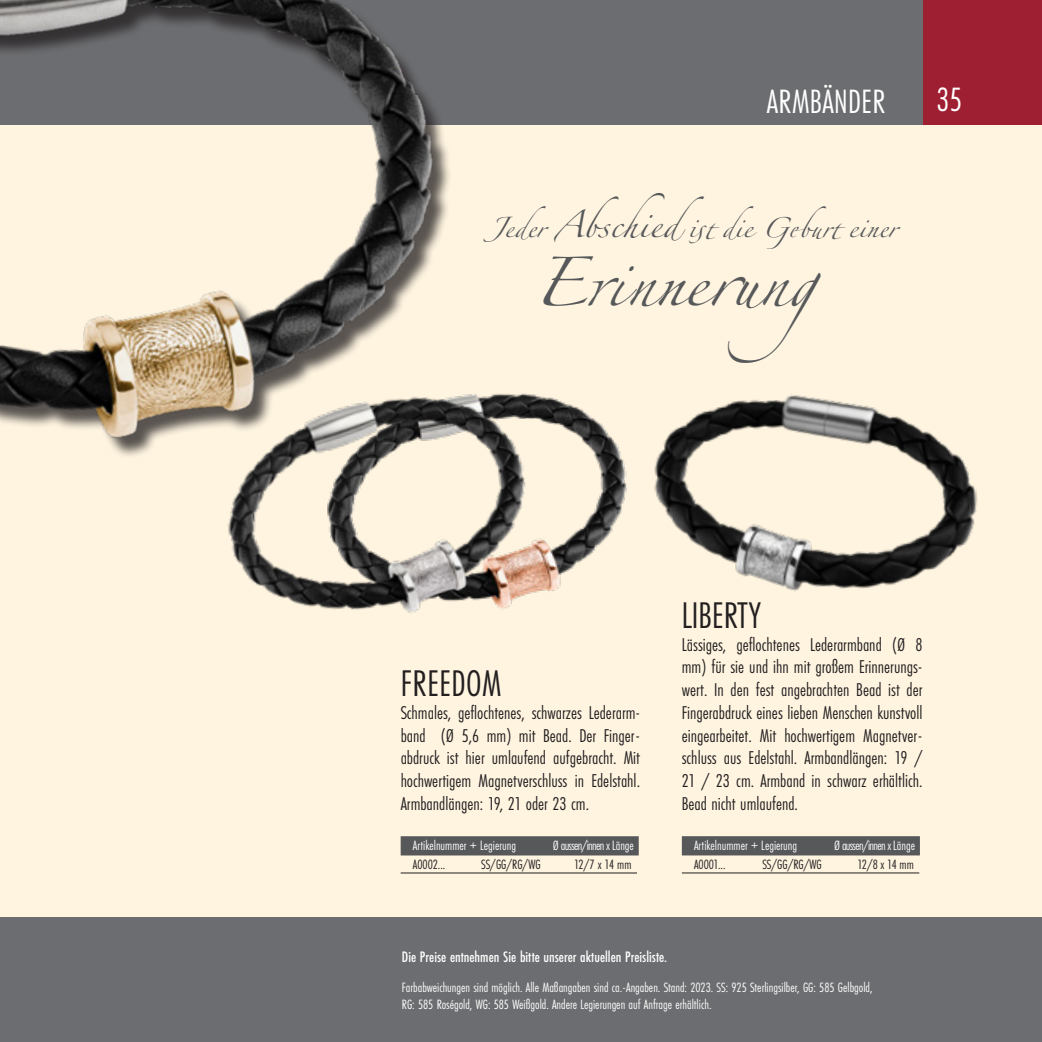
<style>
.page{position:relative;width:1042px;height:1042px;background:#fff}
.page>*{position:absolute;margin:0;border:0;box-sizing:border-box;transform-origin:0 0}
.Preise_Kopfzeile_alt{font:43.93px "Zapfino Extra LTX Pro";letter-spacing:-.015em;color:#57585a}
.t1{font:38.5px "Futura PT Cond";letter-spacing:.01em;color:#231f20}
.t2{font:35px "Futura PT Cond";letter-spacing:.01em;color:#fff}
.t3{font:19.25px/22.8px "Futura PT Cond";color:#231f20;text-align:justify}
.Preise_Kopfzeile_alt-2{font:18.2px "Zapfino Extra LTX Pro";letter-spacing:-.01em;color:#57585a}
.t4{font:500 15.75px "Futura PT Cond";color:#fff}
.Preise_Kopfzeile{font:14px "Futura PT Cond";color:#fff}
.Preise_Kopfzeile-2{font:14px "Futura PT Cond";color:#231f20}
.Preise_Kopfzeile-3{font:14px "Futura PT Cond";letter-spacing:-.05em;color:#fff}
.s1{font-size:23.97px}
</style>
<div class="page">
<div style="left:0;top:124px;width:1042px;height:794px;background:#fef4e0"></div>
<div style="left:923px;top:0;width:119px;height:124px;background:#9f1f32"></div>
<div style="left:0;top:0;width:923px;height:124px;background:#6c6d70"></div>
<div style="left:0;top:918px;width:1042px;height:124px;background:#6c6d70"></div>
<div style="left:682px;top:836px;width:238px;height:19px;background:#57585a"></div>
<hr style="left:682px;top:872px;width:237px;height:1px;background:#231f20">
<div style="left:401px;top:836px;width:238px;height:19px;background:#57585a"></div>
<hr style="left:401px;top:872px;width:236px;height:1px;background:#231f20">
<img style="left:586px;top:413px;width:41px;height:145px">
<img style="left:263px;top:403px;width:323px;height:210px">
<img style="left:654px;top:394px;width:324px;height:198px">
<img style="left:0;top:0;width:565px;height:587px">
<p class="t2" style="left:767px;top:81px;width:120px">ARMBÄNDER</p>
<p class="t2" style="left:936px;top:79px;width:27px">35</p>
<p class="Preise_Kopfzeile_alt-2" style="left:489px;top:220px;width:410px">Jeder <span class="s1">Abschied</span>ist die Geburt einer</p>
<p class="Preise_Kopfzeile_alt" style="left:533px;top:264px;width:349px">Erinnerung</p>
<p class="t1" style="left:401px;top:661px;width:102px">FREEDOM</p>
<p class="t3" style="left:401px;top:701px;width:241px">Schmales, geflochtenes, schwarzes Lederarm&shy;band (Ø 5,6 mm) mit Bead. Der Finger&shy;abdruck ist hier umlaufend aufgebracht. Mit hochwertigem Magnetverschluss in Edelstahl.<br>Armbandlängen: 19, 21 oder 23 cm.</p>
<p class="Preise_Kopfzeile" style="left:413px;top:837px;width:105px">Artikelnummer + Legierung</p>
<p class="Preise_Kopfzeile-3" style="left:553px;top:837px;width:82px">Ø aussen/innen x Länge</p>
<p class="Preise_Kopfzeile-2" style="left:413px;top:856px;width:34px">A0002...</p>
<p class="Preise_Kopfzeile-2" style="left:481px;top:856px;width:61px">SS/GG/RG/WG</p>
<p class="Preise_Kopfzeile-2" style="left:574px;top:856px;width:59px">12/7 x 14 mm</p>
<p class="t1" style="left:682px;top:593px;width:81px">LIBERTY</p>
<p class="t3" style="left:682px;top:633px;width:242px">Lässiges, geflochtenes Lederarmband (Ø 8 mm) für sie und ihn mit großem Erinnerungs&shy;wert. In den fest angebrachten Bead ist der Fingerabdruck eines lieben Menschen kunstvoll eingearbeitet. Mit hochwertigem Magnetver&shy;schluss aus Edelstahl. Armbandlängen: 19 / 21 / 23 cm. Armband in schwarz erhältlich.<br>Bead nicht umlaufend.</p>
<p class="Preise_Kopfzeile" style="left:694px;top:837px;width:105px">Artikelnummer + Legierung</p>
<p class="Preise_Kopfzeile-3" style="left:834px;top:837px;width:82px">Ø aussen/innen x Länge</p>
<p class="Preise_Kopfzeile-2" style="left:694px;top:856px;width:33px">A0001...</p>
<p class="Preise_Kopfzeile-2" style="left:762px;top:856px;width:61px">SS/GG/RG/WG</p>
<p class="Preise_Kopfzeile-2" style="left:857px;top:856px;width:58px">12/8 x 14 mm</p>
<p class="t4" style="left:402px;top:947px;width:267px">Die Preise entnehmen Sie bitte unserer aktuellen Preisliste.</p>
<p class="Preise_Kopfzeile" style="left:402px;top:979px;width:472px">Farbabweichungen sind möglich. Alle Maßangaben sind ca.-Angaben. Stand: 2023. SS: 925 Sterlingsilber, GG: 585 Gelbgold,</p>
<p class="Preise_Kopfzeile" style="left:402px;top:996px;width:311px">RG: 585 Roségold, WG: 585 Weißgold. Andere Legierungen auf Anfrage erhältlich.</p>
</div>
